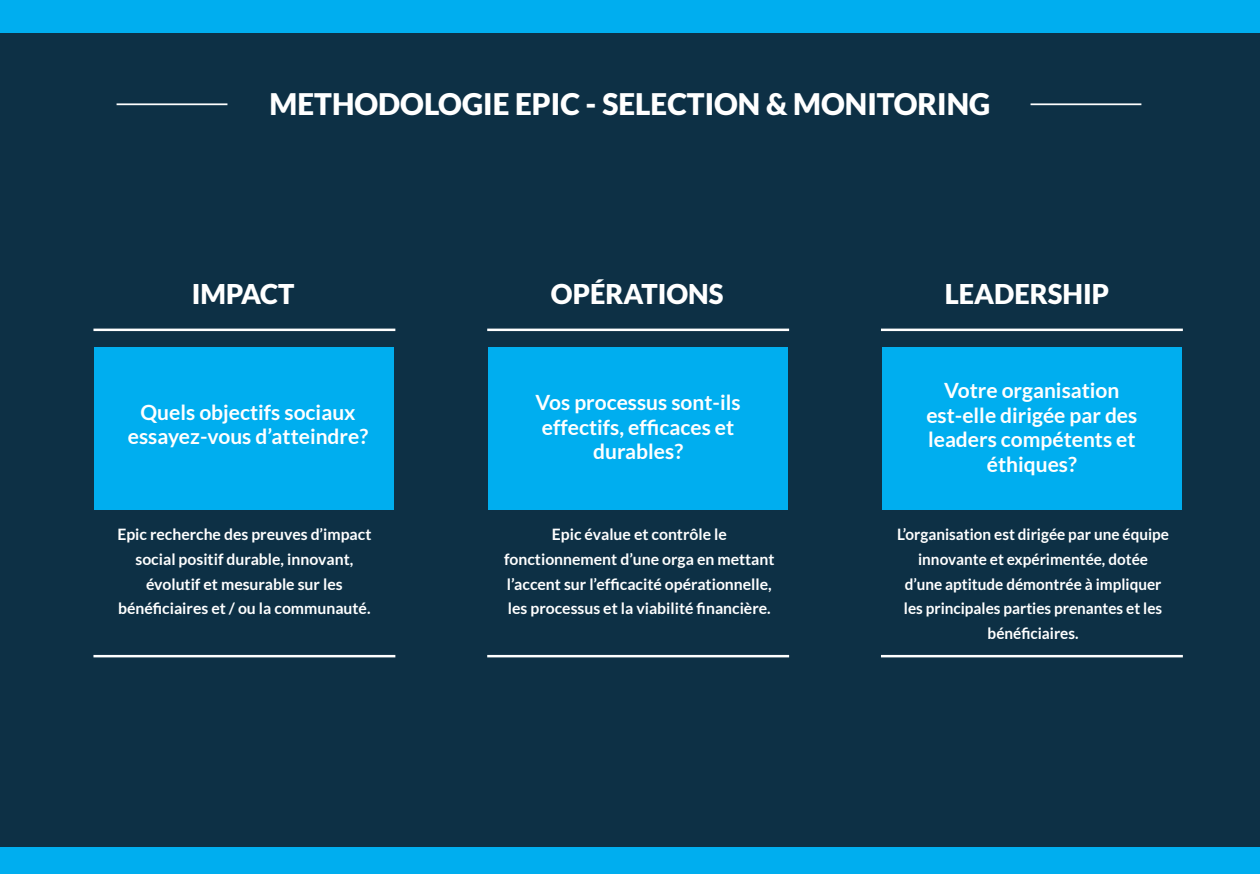
<style>
.page{position:relative;width:1260px;height:874px;background:#fff}
.page>*{position:absolute;margin:0;border:0;box-sizing:border-box;transform-origin:0 0}
.t1{font:900 29.75px "Lato";color:#fff}
.t2{font:900 27.3px "Lato";color:#fff}
.t3{font:700 21px/24.5px "Lato";color:#fff;text-align:center}
.t4{font:700 15.75px/24.5px "Lato";color:#fff;text-align:center}
</style>
<div class="page">
<div style="left:0;top:0;width:1260px;height:873px;background:#0d3045"></div>
<div style="left:0;top:0;width:1260px;height:32px;background:#00aeef"></div>
<hr style="left:117px;top:103px;width:110px;height:2px;background:#fff">
<hr style="left:1031px;top:103px;width:110px;height:2px;background:#fff">
<div style="left:0;top:846px;width:1260px;height:27px;background:#00aeef"></div>
<hr style="left:93px;top:328px;width:302px;height:3px;background:#fff">
<div style="left:94px;top:347px;width:300px;height:162px;background:#00aeef"></div>
<hr style="left:93px;top:654px;width:302px;height:3px;background:#fff">
<hr style="left:487px;top:328px;width:302px;height:3px;background:#fff">
<div style="left:488px;top:347px;width:300px;height:162px;background:#00aeef"></div>
<hr style="left:487px;top:654px;width:302px;height:3px;background:#fff">
<hr style="left:881px;top:328px;width:302px;height:3px;background:#fff">
<div style="left:882px;top:347px;width:300px;height:162px;background:#00aeef"></div>
<hr style="left:881px;top:654px;width:302px;height:3px;background:#fff">
<p class="t1" style="left:270px;top:87px;width:722px">METHODOLOGIE EPIC - SELECTION &amp; MONITORING</p>
<p class="t2" style="left:192px;top:277px;width:104px">IMPACT</p>
<p class="t3" style="left:141px;top:399px;width:217px">Quels objectifs sociaux</p>
<p class="t3" style="left:128px;top:423px;width:242px">essayez-vous d’atteindre?</p>
<p class="t4" style="left:117px;top:522px;width:256px">Epic recherche des preuves d’impact social positif durable, innovant, évolutif et mesurable sur les bénéficiaires et / ou la communauté.</p>
<p class="t2" style="left:551px;top:277px;width:174px">OPÉRATIONS</p>
<p class="t3" style="left:536px;top:390px;width:207px">Vos processus sont-ils effectifs, efficaces et durables?</p>
<p class="t4" style="left:504px;top:522px;width:272px">Epic évalue et contrôle le fonctionnement d’une orga en mettant l’accent sur l’efficacité opérationnelle, les processus et la viabilité financière.</p>
<p class="t2" style="left:945px;top:277px;width:166px">LEADERSHIP</p>
<p class="t3" style="left:926px;top:378px;width:213px">Votre organisation est-elle dirigée par des leaders compétents et éthiques?</p>
<p class="t4" style="left:897px;top:522px;width:273px">L’organisation est dirigée par une équipe innovante et expérimentée, dotée<br>d’une aptitude démontrée à impliquer les principales parties prenantes et les bénéficiaires.</p>
</div>
